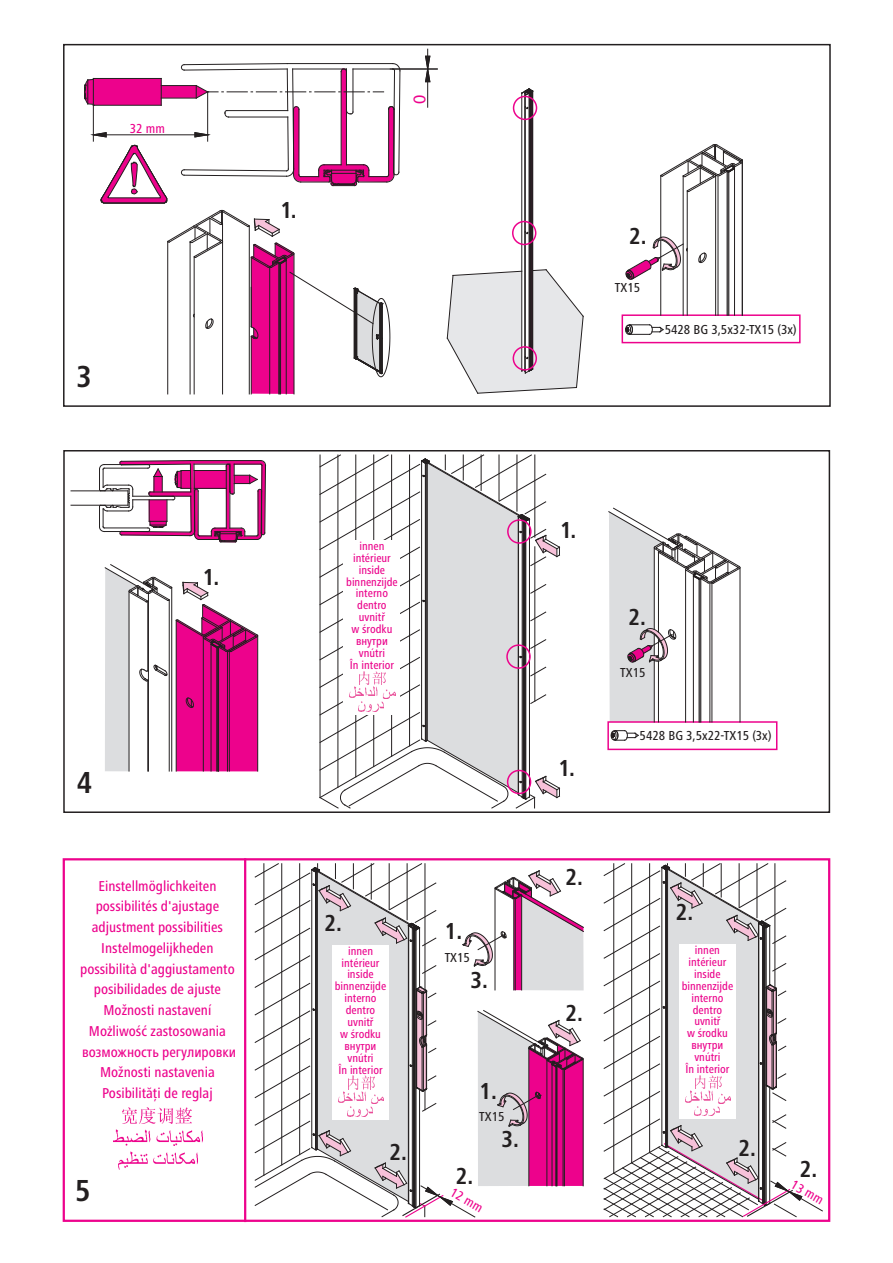
<style>
.page{position:relative;width:893px;height:1263px;background:#fff}
.page>*{position:absolute;margin:0;border:0;box-sizing:border-box;transform-origin:0 0}
.t1{font:700 condensed 31.5px "Frutiger Next LTW1 G";color:#231f20}
.t2{font:700 condensed 24px "Frutiger Next LTW1 G";color:#231f20}
.t3{font:18px "Myriad Pro";color:#ed028c}
.t4{font:500 condensed 14.85px/20.7px "Frutiger Next LTW1 G";color:#ed028c;text-align:center}
.t5{font:500 condensed 13.5px "Frutiger Next LTW1 G";color:#231f20}
.t6{font:500 condensed 13.5px "Frutiger Next LTW1 G";color:#ed028c}
.t7{font:500 condensed 12px/12px "Frutiger Next LTW1 G";color:#eb028b;text-align:center}
</style>
<div class="page">
<hr style="left:244px;top:859px;width:2px;height:362px;background:#ed028c">
<svg style="left:255px;top:863px;width:329px;height:355px"></svg>
<svg style="left:604px;top:863px;width:219px;height:355px"></svg>
<svg style="left:447px;top:88px;width:137px;height:306px"></svg>
<svg style="left:167px;top:210px;width:223px;height:184px"></svg>
<div style="left:622px;top:314px;width:179px;height:29px;border:2px solid #ed028c"></div>
<svg style="left:625px;top:324px;width:39px;height:11px"></svg>
<hr style="left:718px;top:177px;width:1px;height:138px;background:#231f20">
<hr style="left:727px;top:171px;width:1px;height:144px;background:#231f20">
<hr style="left:729px;top:172px;width:1px;height:143px;background:#231f20">
<hr style="left:728px;top:172px;width:1px;height:143px;background:#231f20">
<hr style="left:734px;top:169px;width:1px;height:146px;background:#231f20">
<hr style="left:715px;top:176px;width:1px;height:139px;background:#231f20">
<hr style="left:687px;top:191px;width:1px;height:124px;background:#231f20">
<hr style="left:683px;top:176px;width:1px;height:139px;background:#231f20">
<hr style="left:660px;top:176px;width:1px;height:61px;background:#231f20">
<hr style="left:660px;top:240px;width:1px;height:75px;background:#231f20">
<hr style="left:742px;top:160px;width:1px;height:155px;background:#231f20">
<svg style="left:660px;top:144px;width:83px;height:48px"></svg>
<svg style="left:698px;top:253px;width:9px;height:10px"></svg>
<svg style="left:625px;top:237px;width:63px;height:43px"></svg>
<hr style="left:393px;top:69px;width:44px;height:1px;background:#231f20">
<hr style="left:427px;top:49px;width:1px;height:58px;background:#231f20">
<svg style="left:425px;top:56px;width:5px;height:26px"></svg>
<svg style="left:105px;top:564px;width:153px;height:207px"></svg>
<hr style="left:148px;top:601px;width:1px;height:70px;background:#231f20">
<svg style="left:319px;top:454px;width:241px;height:354px"></svg>
<div style="left:607px;top:721px;width:170px;height:29px;border:2px solid #ed028c"></div>
<svg style="left:611px;top:730px;width:28px;height:11px"></svg>
<hr style="left:71px;top:491px;width:57px;height:1px;background:#231f20">
<hr style="left:71px;top:505px;width:57px;height:1px;background:#231f20">
<hr style="left:740px;top:568px;width:1px;height:154px;background:#231f20">
<svg style="left:608px;top:508px;width:132px;height:214px"></svg>
<svg style="left:99px;top:460px;width:167px;height:83px"></svg>
<div style="left:63px;top:450px;width:767px;height:363px;border:2px solid #231f20"></div>
<div style="left:507px;top:519px;width:25px;height:25px;border:2px solid #ed028c;border-radius:50%"></div>
<div style="left:506px;top:644px;width:25px;height:25px;border:2px solid #ed028c;border-radius:50%"></div>
<div style="left:507px;top:770px;width:24px;height:24px;border:2px solid #ed028c;border-radius:50%"></div>
<div style="left:344px;top:540px;width:56px;height:175px;background:#fff"></div>
<img style="left:360px;top:671px;width:26px;height:13px">
<img style="left:350px;top:687px;width:45px;height:12px">
<img style="left:359px;top:702px;width:25px;height:9px">
<img style="left:113px;top:1130px;width:89px;height:15px">
<img style="left:119px;top:1152px;width:78px;height:17px">
<img style="left:123px;top:1107px;width:69px;height:16px">
<div style="left:332px;top:945px;width:57px;height:174px;background:#fff"></div>
<img style="left:349px;top:1076px;width:25px;height:13px">
<img style="left:338px;top:1091px;width:46px;height:13px">
<img style="left:347px;top:1107px;width:25px;height:9px">
<div style="left:679px;top:944px;width:56px;height:175px;background:#fff"></div>
<img style="left:695px;top:1075px;width:26px;height:13px">
<img style="left:685px;top:1091px;width:45px;height:12px">
<img style="left:694px;top:1106px;width:25px;height:9px">
<div style="left:63px;top:858px;width:767px;height:364px;border:2px solid #ed028c"></div>
<div style="left:63px;top:44px;width:768px;height:363px;border:2px solid #231f20"></div>
<div style="left:513px;top:96px;width:24px;height:24px;border:2px solid #ed028c;border-radius:50%"></div>
<div style="left:512px;top:221px;width:24px;height:24px;border:2px solid #ed028c;border-radius:50%"></div>
<div style="left:513px;top:346px;width:24px;height:25px;border:2px solid #ed028c;border-radius:50%"></div>
<svg style="left:84px;top:63px;width:316px;height:140px"></svg>
<p class="t6" style="left:130px;top:120px;width:37px">32 mm</p>
<h1 class="t1" style="left:77px;top:359px;width:17px">3</h1>
<h2 class="t2" style="left:280px;top:197px;width:18px">1.</h2>
<h3 class="t3" style="left:408px;top:103px;width:11px;rotate:-90deg">0</h3>
<h2 class="t2" style="left:629px;top:222px;width:19px">2.</h2>
<p class="t5" style="left:615px;top:280px;width:27px">TX15</p>
<p class="t5" style="left:665px;top:322px;width:133px">5428 BG 3,5x32-TX15 (3x)</p>
<h1 class="t1" style="left:77px;top:765px;width:17px">4</h1>
<h2 class="t2" style="left:203px;top:563px;width:18px">1.</h2>
<p class="t4" style="left:80px;top:875px;width:158px">Einstellmöglichkeiten possibilités d'ajustage adjustment possibilities<br>Instelmogelijkheden possibilità d'aggiustamento posibilidades de ajuste<br>Možnosti nastavení<br>Możliwość zastosowania возможность регулировки<br>Možnosti nastavenia<br>Posibilități de reglaj</p>
<h1 class="t1" style="left:75px;top:1173px;width:17px">5</h1>
<p class="t7" style="left:346px;top:540px;width:53px">innen intérieur inside binnenzijde interno dentro uvnitř<br>w środku внутри vnútri<br>În interior</p>
<h2 class="t2" style="left:324px;top:909px;width:19px">2.</h2>
<p class="t7" style="left:335px;top:944px;width:53px">innen intérieur inside binnenzijde interno dentro uvnitř<br>w środku внутри vnútri<br>În interior</p>
<h2 class="t2" style="left:389px;top:1139px;width:19px">2.</h2>
<h2 class="t2" style="left:445px;top:917px;width:19px">1.</h2>
<p class="t5" style="left:445px;top:949px;width:27px">TX15</p>
<h2 class="t2" style="left:471px;top:966px;width:19px">3.</h2>
<h2 class="t2" style="left:479px;top:1078px;width:19px">1.</h2>
<p class="t5" style="left:479px;top:1109px;width:27px">TX15</p>
<h2 class="t2" style="left:456px;top:1162px;width:19px">2.</h2>
<p class="t6" style="left:455px;top:1184px;width:37px;rotate:30deg">12 mm</p>
<h2 class="t2" style="left:501px;top:1125px;width:19px">3.</h2>
<h2 class="t2" style="left:560px;top:517px;width:18px">1.</h2>
<h2 class="t2" style="left:559px;top:754px;width:18px">1.</h2>
<h2 class="t2" style="left:565px;top:863px;width:19px">2.</h2>
<h2 class="t2" style="left:565px;top:999px;width:19px">2.</h2>
<h2 class="t2" style="left:628px;top:603px;width:19px">2.</h2>
<p class="t5" style="left:620px;top:664px;width:27px">TX15</p>
<p class="t5" style="left:640px;top:728px;width:133px">5428 BG 3,5x22-TX15 (3x)</p>
<h2 class="t2" style="left:676px;top:898px;width:19px">2.</h2>
<p class="t7" style="left:682px;top:944px;width:53px">innen intérieur inside binnenzijde interno dentro uvnitř<br>w środku внутри vnútri<br>În interior</p>
<h2 class="t2" style="left:739px;top:1135px;width:19px">2.</h2>
<h2 class="t2" style="left:800px;top:1155px;width:19px">2.</h2>
<p class="t6" style="left:796px;top:1177px;width:37px;rotate:30deg">13 mm</p>
</div>
